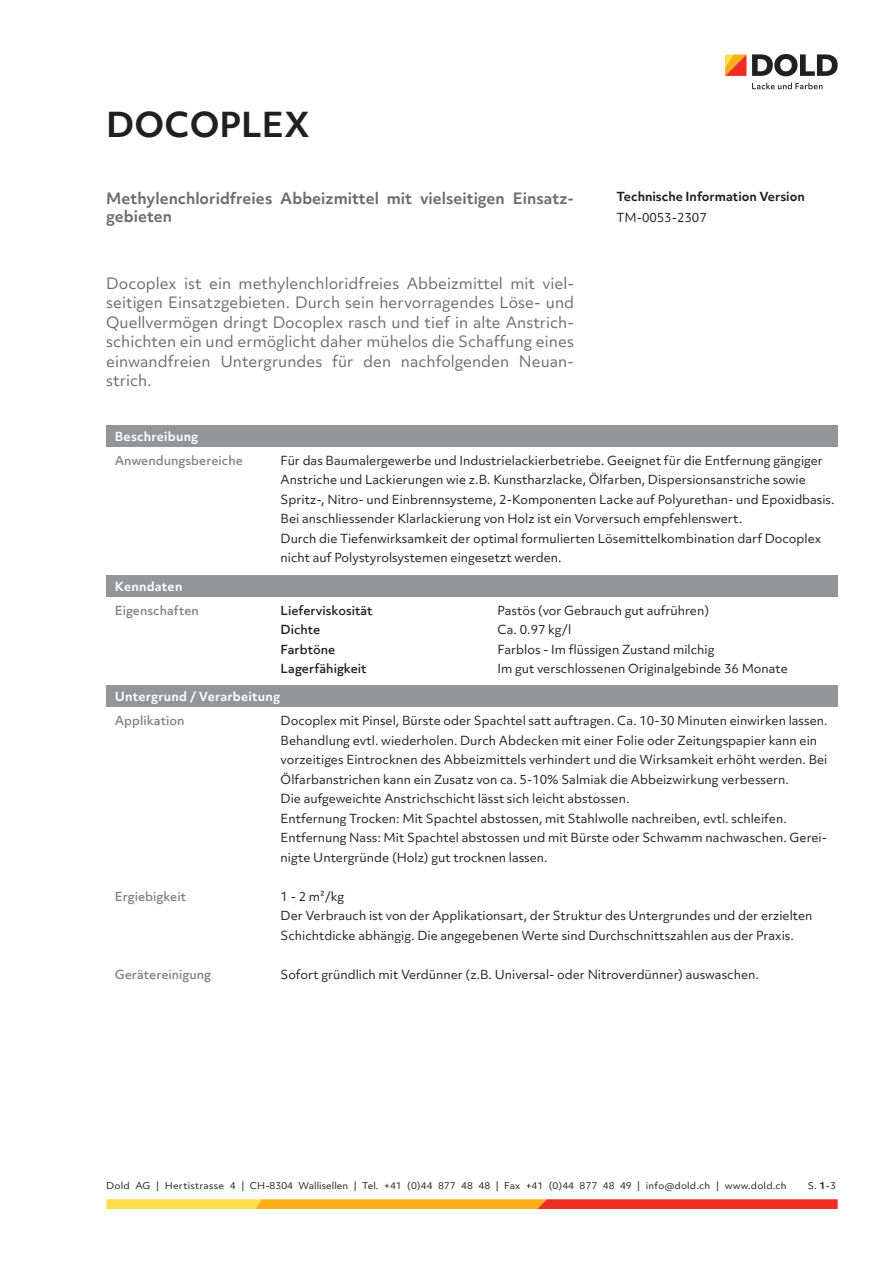
<style>
.page{position:relative;width:893px;height:1263px;background:#fff}
.page>*{position:absolute;margin:0;border:0;box-sizing:border-box;transform-origin:0 0}
.t1{font:700 33px "Objektiv Mk 3";letter-spacing:.005em;color:#231f20}
.t2{font:15px/19.5px "Objektiv Mk 3";color:#6c6d70;text-align:justify}
.t3{font:700 15px/18px "Objektiv Mk 3";color:#6c6d70}
.t4{font:12px/19.5px "Objektiv Mk 3";color:#231f20}
.t5{font:500 12px "Objektiv Mk 3";color:#808285}
.t6{font:500 12px/19.5px "Objektiv Mk 3";color:#231f20}
.t7{font:700 12px "Objektiv Mk 3";letter-spacing:.02em;color:#fff}
.t8{font:700 12px "Objektiv Mk 3";color:#231f20}
.t9{font:9px "Objektiv Mk 3";color:#231f20;scale:1.06 1}
.s1{font-weight:700}
</style>
<div class="page">
<svg style="left:106px;top:1199px;width:732px;height:10px;background:#f6872d"></svg>
<div style="left:106px;top:575px;width:732px;height:21px;background:#939598"></div>
<div style="left:106px;top:425px;width:732px;height:21px;background:#939598"></div>
<div style="left:106px;top:686px;width:732px;height:21px;background:#939598"></div>
<svg style="left:725px;top:54px;width:21px;height:22px"></svg>
<svg style="left:752px;top:54px;width:86px;height:22px"></svg>
<svg style="left:752px;top:83px;width:70px;height:6px"></svg>
<h1 class="t1" style="left:106px;top:102px;width:204px">DOCOPLEX</h1>
<p class="t3" style="left:106px;top:189px;width:469px">Methylenchloridfreies Abbeizmittel mit vielseitigen Einsatz&shy;gebieten</p>
<p class="t2" style="left:106px;top:273px;width:469px">Docoplex ist ein methylenchloridfreies Abbeizmittel mit viel&shy;seitigen Einsatzgebieten. Durch sein hervorragendes Löse- und Quellvermögen dringt Docoplex rasch und tief in alte Anstrich&shy;schichten ein und ermöglicht daher mühelos die Schaffung eines einwandfreien Untergrundes für den nachfolgenden Neuan&shy;strich.</p>
<p class="t7" style="left:115px;top:428px;width:85px">Beschreibung</p>
<p class="t8" style="left:617px;top:188px;width:190px">Technische Information Version</p>
<p class="t4" style="left:617px;top:208px;width:92px">TM-0053-2307</p>
<p class="t5" style="left:115px;top:452px;width:130px">Anwendungsbereiche</p>
<p class="t7" style="left:115px;top:577px;width:69px">Kenndaten</p>
<p class="t5" style="left:115px;top:602px;width:86px">Eigenschaften</p>
<p class="t4" style="left:281px;top:450px;width:555px">Für das Baumalergewerbe und Industrielackierbetriebe. Geeignet für die Entfernung gängiger Anstriche und Lackierungen wie z.B. Kunstharzlacke, Ölfarben, Dispersionsanstriche sowie Spritz-, Nitro- und Einbrennsysteme, 2-Komponenten Lacke auf Polyurethan- und Epoxidbasis.<br>Bei anschliessender Klarlackierung von Holz ist ein Vorversuch empfehlenswert.<br>Durch die Tiefenwirksamkeit der optimal formulierten Lösemittelkombination darf Docoplex nicht auf Polystyrolsystemen eingesetzt werden.</p>
<p class="t6" style="left:281px;top:600px;width:94px">Lieferviskosität<br>Dichte<br>Farbtöne<br>Lagerfähigkeit</p>
<p class="t4" style="left:497px;top:600px;width:292px">Pastös (vor Gebrauch gut aufrühren)<br>Ca. 0.97 kg/l<br>Farblos - Im flüssigen Zustand milchig<br>Im gut verschlossenen Originalgebinde 36 Monate</p>
<p class="t7" style="left:115px;top:688px;width:167px">Untergrund / Verarbeitung</p>
<p class="t5" style="left:115px;top:712px;width:71px">Applikation</p>
<p class="t5" style="left:115px;top:888px;width:73px">Ergiebigkeit</p>
<p class="t5" style="left:115px;top:966px;width:98px">Gerätereinigung</p>
<p class="t4" style="left:281px;top:711px;width:548px">Docoplex mit Pinsel, Bürste oder Spachtel satt auftragen. Ca. 10-30 Minuten einwirken lassen.<br>Behandlung evtl. wiederholen. Durch Abdecken mit einer Folie oder Zeitungspapier kann ein vorzeitiges Eintrocknen des Abbeizmittels verhindert und die Wirksamkeit erhöht werden. Bei Ölfarbanstrichen kann ein Zusatz von ca. 5-10% Salmiak die Abbeizwirkung verbessern.<br>Die aufgeweichte Anstrichschicht lässt sich leicht abstossen.<br>Entfernung Trocken: Mit Spachtel abstossen, mit Stahlwolle nachreiben, evtl. schleifen.<br>Entfernung Nass: Mit Spachtel abstossen und mit Bürste oder Schwamm nachwaschen. Gerei&shy;nigte Untergründe (Holz) gut trocknen lassen.</p>
<p class="t4" style="left:281px;top:886px;width:533px">1 - 2 m²/kg<br>Der Verbrauch ist von der Applikationsart, der Struktur des Untergrundes und der erzielten<br>Schichtdicke abhängig. Die angegebenen Werte sind Durchschnittszahlen aus der Praxis.</p>
<p class="t4" style="left:281px;top:964px;width:480px">Sofort gründlich mit Verdünner (z.B. Universal- oder Nitroverdünner) auswaschen.</p>
<p class="t9" style="left:106px;top:1180px;width:643px">Dold AG | Hertistrasse 4 | CH-8304 Wallisellen | Tel. +41 (0)44 877 48 48 | Fax +41 (0)44 877 48 49 | info@dold.ch | www.dold.ch</p>
<p class="t9" style="left:808px;top:1180px;width:28px">S. <span class="s1">1</span>-3</p>
</div>
